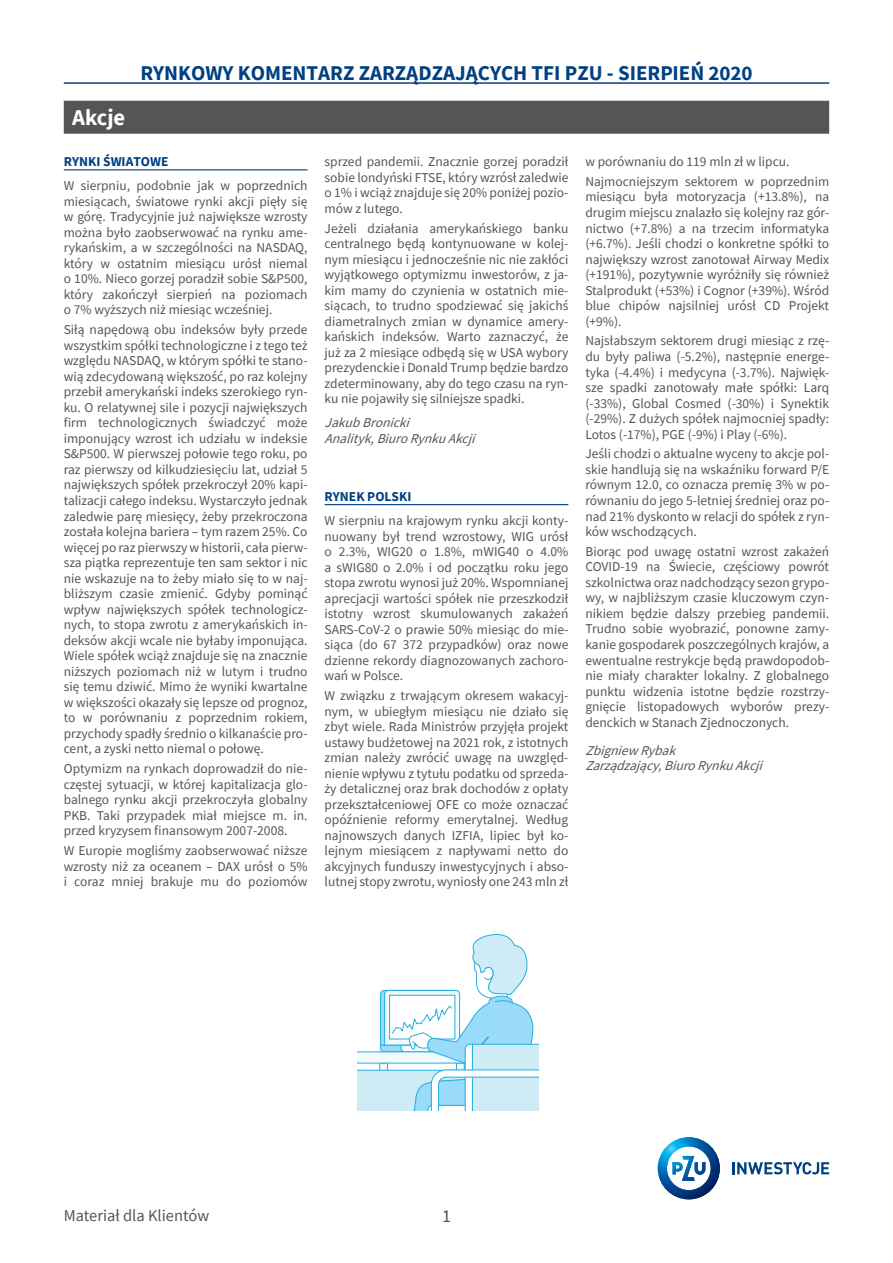
<style>
.page{position:relative;width:893px;height:1263px;background:#fff}
.page>*{position:absolute;margin:0;border:0;box-sizing:border-box;transform-origin:0 0}
.t1{font:700 22.5px "Source Sans Pro";color:#fff}
.t2{font:700 21px "Source Sans Pro";color:#014081}
.t3{font:18px "Source Sans Pro";color:#555}
.text_zwykly{font:16.5px "Source Sans Pro";color:#555}
.t4{font:13.5px/15.6px "Source Sans Pro";color:#555;text-align:justify}
.t5{font:italic 13.5px "Source Sans Pro";color:#555}
.t6{font:700 13.5px "Source Sans Pro";color:#014081}
</style>
<div class="page">
<hr style="left:64px;top:169px;width:244px;height:1px;background:#014081">
<hr style="left:325px;top:504px;width:243px;height:1px;background:#014081">
<div style="left:64px;top:101px;width:765px;height:33px;background:#555"></div>
<svg style="left:658px;top:1137px;width:62px;height:62px"></svg>
<svg style="left:732px;top:1162px;width:97px;height:12px"></svg>
<hr style="left:64px;top:82px;width:765px;height:2px;background:#014081">
<svg style="left:357px;top:934px;width:181px;height:176px"></svg>
<p class="t1" style="left:72px;top:102px;width:55px">Akcje</p>
<p class="t2" style="left:140px;top:58px;width:614px">RYNKOWY KOMENTARZ ZARZĄDZAJĄCYCH TFI PZU - SIERPIEŃ 2020</p>
<p class="t6" style="left:64px;top:153px;width:106px">RYNKI ŚWIATOWE</p>
<p class="t4" style="left:64px;top:178px;width:245px">W sierpniu, podobnie jak w poprzednich miesiącach, światowe rynki akcji pięły się w górę. Tradycyjnie już największe wzrosty można było zaobserwować na rynku ame&shy;rykańskim, a w szczególności na NASDAQ, który w ostatnim miesiącu urósł niemal o 10%. Nieco gorzej poradził sobie S&amp;P500, który zakończył sierpień na poziomach o 7% wyższych niż miesiąc wcześniej.</p>
<p class="t4" style="left:64px;top:322px;width:245px">Siłą napędową obu indeksów były przede wszystkim spółki technologiczne i z tego też względu NASDAQ, w którym spółki te stano&shy;wią zdecydowaną większość, po raz kolejny przebił amerykański indeks szerokiego ryn&shy;ku. O relatywnej sile i pozycji największych firm technologicznych świadczyć może imponujący wzrost ich udziału w indeksie S&amp;P500. W pierwszej połowie tego roku, po raz pierwszy od kilkudziesięciu lat, udział 5 największych spółek przekroczył 20% kapi&shy;talizacji całego indeksu. Wystarczyło jednak zaledwie parę miesięcy, żeby przekroczona została kolejna bariera – tym razem 25%. Co więcej po raz pierwszy w historii, cała pierw&shy;sza piątka reprezentuje ten sam sektor i nic nie wskazuje na to żeby miało się to w naj&shy;bliższym czasie zmienić. Gdyby pominąć wpływ największych spółek technologicz&shy;nych, to stopa zwrotu z amerykańskich in&shy;deksów akcji wcale nie byłaby imponująca.<br>Wiele spółek wciąż znajduje się na znacznie niższych poziomach niż w lutym i trudno się temu dziwić. Mimo że wyniki kwartalne w większości okazały się lepsze od prognoz, to w porównaniu z poprzednim rokiem, przychody spadły średnio o kilkanaście pro&shy;cent, a zyski netto niemal o połowę.</p>
<p class="t4" style="left:64px;top:761px;width:245px">Optymizm na rynkach doprowadził do nie&shy;częstej sytuacji, w której kapitalizacja glo&shy;balnego rynku akcji przekroczyła globalny PKB. Taki przypadek miał miejsce m. in. przed kryzysem finansowym 2007-2008.</p>
<p class="t4" style="left:64px;top:843px;width:245px">W Europie mogliśmy zaobserwować niższe wzrosty niż za oceanem – DAX urósł o 5% i coraz mniej brakuje mu do poziomów</p>
<p class="t4" style="left:325px;top:154px;width:245px">sprzed pandemii. Znacznie gorzej poradził sobie londyński FTSE, który wzrósł zaledwie o 1% i wciąż znajduje się 20% poniżej pozio&shy;mów z lutego.</p>
<p class="t4" style="left:325px;top:220px;width:245px">Jeżeli działania amerykańskiego banku centralnego będą kontynuowane w kolej&shy;nym miesiącu i jednocześnie nic nie zakłóci wyjątkowego optymizmu inwestorów, z ja&shy;kim mamy do czynienia w ostatnich mie&shy;siącach, to trudno spodziewać się jakichś diametralnych zmian w dynamice amery&shy;kańskich indeksów. Warto zaznaczyć, że już za 2 miesiące odbędą się w USA wybory prezydenckie i Donald Trump będzie bardzo zdeterminowany, aby do tego czasu na ryn&shy;ku nie pojawiły się silniejsze spadki.</p>
<p class="t5" style="left:325px;top:414px;width:91px">JakubBronicki</p>
<p class="t5" style="left:325px;top:430px;width:156px">Analityk,BiuroRynkuAkcj i</p>
<p class="t6" style="left:325px;top:487px;width:88px">RYNEK POLSKI</p>
<p class="t4" style="left:325px;top:513px;width:245px">W sierpniu na krajowym rynku akcji konty&shy;nuowany był trend wzrostowy, WIG urósł o 2.3%, WIG20 o 1.8%, mWIG40 o 4.0% a sWIG80 o 2.0% i od początku roku jego stopa zwrotu wynosi już 20%. Wspomnianej aprecjacji wartości spółek nie przeszkodził istotny wzrost skumulowanych zakażeń SARS-CoV-2 o prawie 50% miesiąc do mie&shy;siąca (do 67 372 przypadków) oraz nowe dzienne rekordy diagnozowanych zachoro&shy;wań w Polsce.</p>
<p class="t4" style="left:325px;top:688px;width:245px">W związku z trwającym okresem wakacyj&shy;nym, w ubiegłym miesiącu nie działo się zbyt wiele. Rada Ministrów przyjęła projekt ustawy budżetowej na 2021 rok, z istotnych zmian należy zwrócić uwagę na uwzględ&shy;nienie wpływu z tytułu podatku od sprzeda&shy;ży detalicznej oraz brak dochodów z opłaty przekształceniowej OFE co może oznaczać opóźnienie reformy emerytalnej. Według najnowszych danych IZFIA, lipiec był ko&shy;lejnym miesiącem z napływami netto do akcyjnych funduszy inwestycyjnych i abso&shy;lutnej stopy zwrotu, wyniosły one 243 mln zł</p>
<p class="t4" style="left:585px;top:154px;width:206px">w porównaniu do 119 mln zł w lipcu.</p>
<p class="t4" style="left:585px;top:174px;width:245px">Najmocniejszym sektorem w poprzednim miesiącu była motoryzacja (+13.8%), na drugim miejscu znalazło się kolejny raz gór&shy;nictwo (+7.8%) a na trzecim informatyka (+6.7%). Jeśli chodzi o konkretne spółki to największy wzrost zanotował Airway Medix (+191%), pozytywnie wyróżniły się również Stalprodukt (+53%) i Cognor (+39%). Wśród blue chipów najsilniej urósł CD Projekt (+9%).</p>
<p class="t4" style="left:585px;top:333px;width:245px">Najsłabszym sektorem drugi miesiąc z rzę&shy;du były paliwa (-5.2%), następnie energe&shy;tyka (-4.4%) i medycyna (-3.7%). Najwięk&shy;sze spadki zanotowały małe spółki: Larq (-33%), Global Cosmed (-30%) i Synektik (-29%). Z dużych spółek najmocniej spadły:<br>Lotos (-17%), PGE (-9%) i Play (-6%).</p>
<p class="t4" style="left:585px;top:446px;width:245px">Jeśli chodzi o aktualne wyceny to akcje pol&shy;skie handlują się na wskaźniku forward P/E równym 12.0, co oznacza premię 3% w po&shy;równaniu do jego 5-letniej średniej oraz po&shy;nad 21% dyskonto w relacji do spółek z ryn&shy;ków wschodzących.</p>
<p class="t4" style="left:585px;top:543px;width:245px">Biorąc pod uwagę ostatni wzrost zakażeń COVID-19 na Świecie, częściowy powrót szkolnictwa oraz nadchodzący sezon grypo&shy;wy, w najbliższym czasie kluczowym czyn&shy;nikiem będzie dalszy przebieg pandemii.<br>Trudno sobie wyobrazić, ponowne zamy&shy;kanie gospodarek poszczególnych krajów, a ewentualne restrykcje będą prawdopodob&shy;nie miały charakter lokalny. Z globalnego punktu widzenia istotne będzie rozstrzy&shy;gnięcie listopadowych wyborów prezy&shy;denckich w Stanach Zjednoczonych.</p>
<p class="t5" style="left:585px;top:742px;width:96px">Zbigniew Rybak</p>
<p class="t5" style="left:585px;top:757px;width:183px">Zarządzający,BiuroRynkuAkcj i</p>
<p class="text_zwykly" style="left:64px;top:1204px;width:147px">Materiał dla Klientów</p>
<p class="t3" style="left:442px;top:1205px;width:10px">1</p>
</div>
